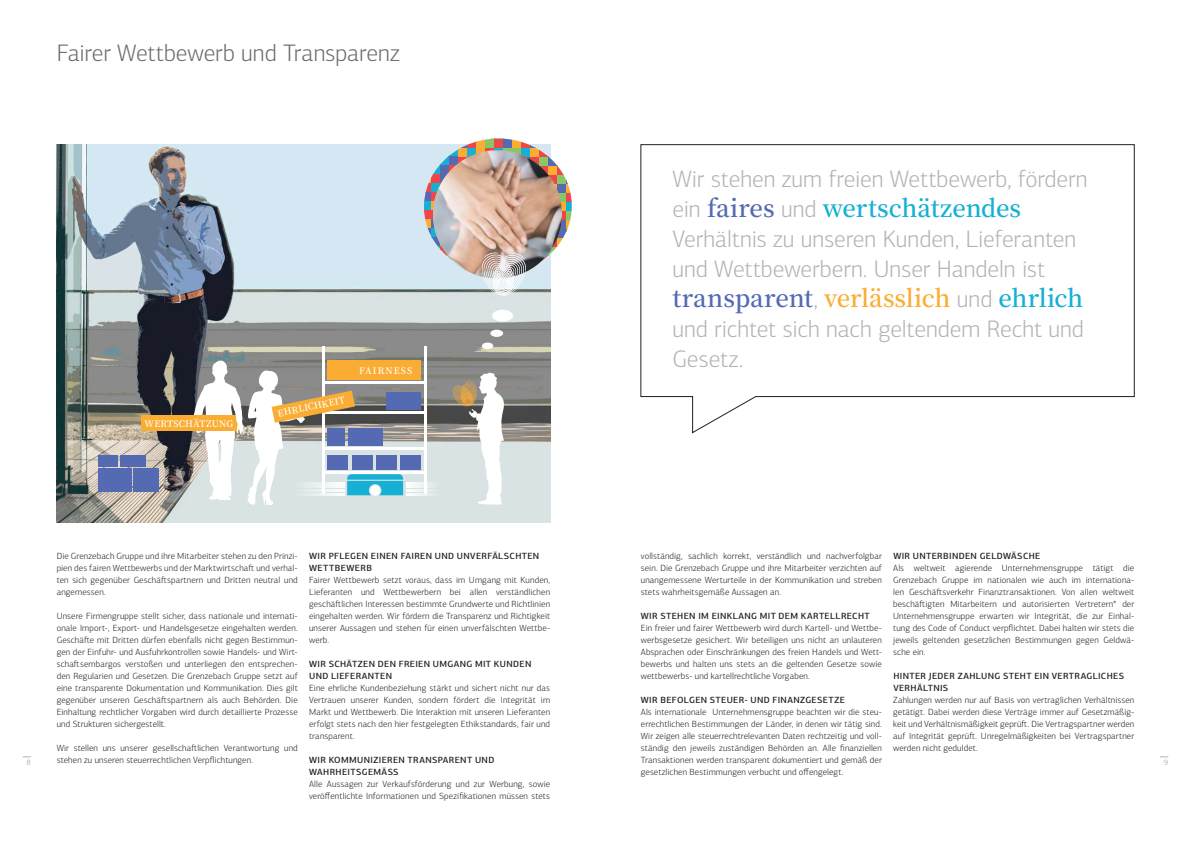
<style>
.page{position:relative;width:1191px;height:842px;background:#fff}
.page>*{position:absolute;margin:0;border:0;box-sizing:border-box;transform-origin:0 0}
.t1{font:300 24px/30px "PF Centro Sans Pro";letter-spacing:-.005em;color:#b2b3b7}
.t2{font:600 24px "Noto Serif JP";letter-spacing:-.01em;color:#546ab2}
.t3{font:300 24px "PF Centro Sans Pro";letter-spacing:-.005em;color:#6c6d70}
.t4{font:600 24px "Noto Serif JP";letter-spacing:-.005em;color:#16b0d4}
.t5{font:300 9px/12px "PF Centro Sans Pro";letter-spacing:.015em;color:#231f20;text-align:justify}
.t6{font:500 9px/12px "PF Centro Sans Pro";letter-spacing:.04em;color:#231f20}
.t7{font:600 9px "Noto Serif JP";letter-spacing:.035em;color:#fff}
.t8{font:600 9px "Noto Serif JP";letter-spacing:.12em;color:#fff}
.t9{font:8px "PF Centro Sans Pro";color:#b2b3b7}
.s1{font-family:"PF Centro Sans Pro";font-weight:300;color:#b2b3b7}
.s2{color:#546ab2}
.s3{color:#fbad33}
.s4{color:#16b0d4}
</style>
<div class="page">
<img style="left:57px;top:145px;width:493px;height:378px">
<hr style="left:406px;top:493px;width:35px;height:2px;background:#fff">
<hr style="left:406px;top:486px;width:35px;height:2px;background:#fff">
<hr style="left:406px;top:489px;width:35px;height:3px;background:#fff">
<hr style="left:406px;top:482px;width:35px;height:2px;background:#fff">
<div style="left:492px;top:310px;width:21px;height:12px;background:#fff;border-radius:50%"></div>
<div style="left:490px;top:330px;width:13px;height:7px;background:#fff;border-radius:50%"></div>
<div style="left:482px;top:343px;width:11px;height:6px;background:#fff;border-radius:50%"></div>
<hr style="left:424px;top:346px;width:3px;height:148px;background:#fff">
<hr style="left:322px;top:346px;width:3px;height:148px;background:#fff">
<hr style="left:323px;top:471px;width:102px;height:3px;background:#fff">
<hr style="left:323px;top:447px;width:102px;height:3px;background:#fff">
<hr style="left:323px;top:411px;width:102px;height:3px;background:#fff">
<hr style="left:323px;top:381px;width:102px;height:3px;background:#fff">
<div style="left:386px;top:393px;width:35px;height:17px;background:#546ab2"></div>
<div style="left:327px;top:361px;width:94px;height:19px;background:#fbad33"></div>
<div style="left:400px;top:455px;width:21px;height:15px;background:#546ab2"></div>
<div style="left:98px;top:469px;width:34px;height:23px;background:#546ab2"></div>
<div style="left:133px;top:469px;width:26px;height:23px;background:#546ab2"></div>
<div style="left:120px;top:455px;width:26px;height:12px;background:#546ab2"></div>
<div style="left:98px;top:455px;width:20px;height:12px;background:#546ab2"></div>
<div style="left:141px;top:416px;width:98px;height:15px;background:#fbad33"></div>
<svg style="left:193px;top:360px;width:210px;height:145px"></svg>
<svg style="left:452px;top:373px;width:54px;height:132px"></svg>
<img style="left:422px;top:138px;width:150px;height:158px">
<svg style="left:640px;top:144px;width:494px;height:289px"></svg>
<h1 class="t3" style="left:57px;top:39px;width:344px">Fairer Wettbewerb und Transparenz</h1>
<p class="t7" style="left:144px;top:419px;width:90px">WERTSCHÄTZUNG</p>
<p class="t7" style="left:277px;top:408px;width:70px;rotate:-11deg">EHRLICHKEIT</p>
<p class="t8" style="left:359px;top:366px;width:55px">FAIRNESS</p>
<h1 class="t1" style="left:672px;top:164px;width:417px">Wir stehen zum freien Wettbewerb, fördern</h1>
<h1 class="t4" style="left:672px;top:194px;width:350px"><span class="s1">ein</span> <span class="s2">faires</span> <span class="s1">und</span> wertschätzendes</h1>
<h1 class="t1" style="left:672px;top:224px;width:405px">Verhältnis zu unseren Kunden, Lieferanten und Wettbewerbern. Unser Handeln ist</h1>
<h1 class="t2" style="left:672px;top:284px;width:412px">transparent<span class="s1">,</span> <span class="s3">verlässlich</span> <span class="s1">und</span> <span class="s4">ehrlich</span></h1>
<h1 class="t1" style="left:672px;top:314px;width:413px">und richtet sich nach geltendem Recht und<br>Gesetz.</h1>
<p class="t6" style="left:309px;top:549px;width:232px">WIR PFLEGEN EINEN FAIREN UND UNVERFÄLSCHTEN<br>WETTBEWERB</p>
<p class="t5" style="left:309px;top:573px;width:242px">Fairer Wettbewerb setzt voraus, dass im Umgang mit Kunden, Lieferanten und Wettbewerbern bei allen verständlichen geschäftlichen Interessen bestimmte Grundwerte und Richtlinien eingehalten werden. Wir fördern die Transparenz und Richtigkeit unserer Aussagen und stehen für einen unverfälschten Wettbe&shy;werb.</p>
<p class="t6" style="left:309px;top:657px;width:224px">WIR SCHÄTZEN DEN FREIEN UMGANG MIT KUNDEN<br>UND LIEFERANTEN</p>
<p class="t5" style="left:309px;top:681px;width:242px">Eine ehrliche Kundenbeziehung stärkt und sichert nicht nur das Vertrauen unserer Kunden, sondern fördert die Integrität im Markt und Wettbewerb. Die Interaktion mit unseren Lieferanten erfolgt stets nach den hier festgelegten Ethikstandards, fair und transparent.</p>
<p class="t6" style="left:309px;top:753px;width:187px">WIR KOMMUNIZIEREN TRANSPARENT UND<br>WAHRHEITSGEMÄSS</p>
<p class="t5" style="left:309px;top:777px;width:242px">Alle Aussagen zur Verkaufsförderung und zur Werbung, sowie veröffentlichte Informationen und Spezifikationen müssen stets</p>
<p class="t6" style="left:893px;top:549px;width:149px">WIR UNTERBINDEN GELDWÄSCHE</p>
<p class="t5" style="left:893px;top:562px;width:242px">Als weltweit agierende Unternehmensgruppe tätigt die Grenzebach Gruppe im nationalen wie auch im internationa&shy;len Geschäftsverkehr Finanztransaktionen. Von allen weltweit beschäftigten Mitarbeitern und autorisierten Vertretern* der Unternehmensgruppe erwarten wir Integrität, die zur Einhal&shy;tung des Code of Conduct verpflichtet. Dabei halten wir stets die jeweils geltenden gesetzlichen Bestimmungen gegen Geldwä&shy;sche ein.</p>
<p class="t6" style="left:893px;top:669px;width:232px">HINTER JEDER ZAHLUNG STEHT EIN VERTRAGLICHES<br>VERHÄLTNIS</p>
<p class="t5" style="left:893px;top:693px;width:242px">Zahlungen werden nur auf Basis von vertraglichen Verhältnissen getätigt. Dabei werden diese Verträge immer auf Gesetzmäßig&shy;keit und Verhältnismäßigkeit geprüft. Die Vertragspartner werden auf Integrität geprüft. Unregelmäßigkeiten bei Vertragspartner werden nicht geduldet.</p>
<p class="t5" style="left:641px;top:550px;width:242px">vollständig, sachlich korrekt, verständlich und nachverfolgbar sein. Die Grenzebach Gruppe und ihre Mitarbeiter verzichten auf unangemessene Werturteile in der Kommunikation und streben stets wahrheitsgemäße Aussagen an.</p>
<p class="t6" style="left:641px;top:609px;width:230px">WIR STEHEN IM EINKLANG MIT DEM KARTELLRECHT</p>
<p class="t5" style="left:641px;top:622px;width:242px">Ein freier und fairer Wettbewerb wird durch Kartell- und Wettbe&shy;werbsgesetze gesichert. Wir beteiligen uns nicht an unlauteren Absprachen oder Einschränkungen des freien Handels und Wett&shy;bewerbs und halten uns stets an die geltenden Gesetze sowie wettbewerbs- und kartellrechtliche Vorgaben.</p>
<p class="t6" style="left:641px;top:693px;width:206px">WIR BEFOLGEN STEUER- UND FINANZGESETZE</p>
<p class="t5" style="left:641px;top:706px;width:242px">Als internationale Unternehmensgruppe beachten wir die steu&shy;errechtlichen Bestimmungen der Länder, in denen wir tätig sind.<br>Wir zeigen alle steuerrechtrelevanten Daten rechtzeitig und voll&shy;ständig den jeweils zuständigen Behörden an. Alle finanziellen Transaktionen werden transparent dokumentiert und gemäß der gesetzlichen Bestimmungen verbucht und offengelegt.</p>
<p class="t5" style="left:57px;top:550px;width:242px">Die Grenzebach Gruppe und ihre Mitarbeiter stehen zu den Prinzi&shy;pien des fairen Wettbewerbs und der Marktwirtschaft und verhal&shy;ten sich gegenüber Geschäftspartnern und Dritten neutral und angemessen.</p>
<p class="t5" style="left:57px;top:610px;width:242px">Unsere Firmengruppe stellt sicher, dass nationale und internati&shy;onale Import-, Export- und Handelsgesetze eingehalten werden.<br>Geschäfte mit Dritten dürfen ebenfalls nicht gegen Bestimmun&shy;gen der Einfuhr- und Ausfuhrkontrollen sowie Handels- und Wirt&shy;schaftsembargos verstoßen und unterliegen den entsprechen&shy;den Regularien und Gesetzen. Die Grenzebach Gruppe setzt auf eine transparente Dokumentation und Kommunikation. Dies gilt gegenüber unseren Geschäftspartnern als auch Behörden. Die Einhaltung rechtlicher Vorgaben wird durch detaillierte Prozesse und Strukturen sichergestellt.</p>
<p class="t5" style="left:57px;top:742px;width:242px">Wir stellen uns unserer gesellschaftlichen Verantwortung und stehen zu unseren steuerrechtlichen Verpflichtungen.</p>
<p class="t9" style="left:27px;top:757px;width:6px">8</p>
<p class="t9" style="left:1163px;top:757px;width:6px">9</p>
</div>
